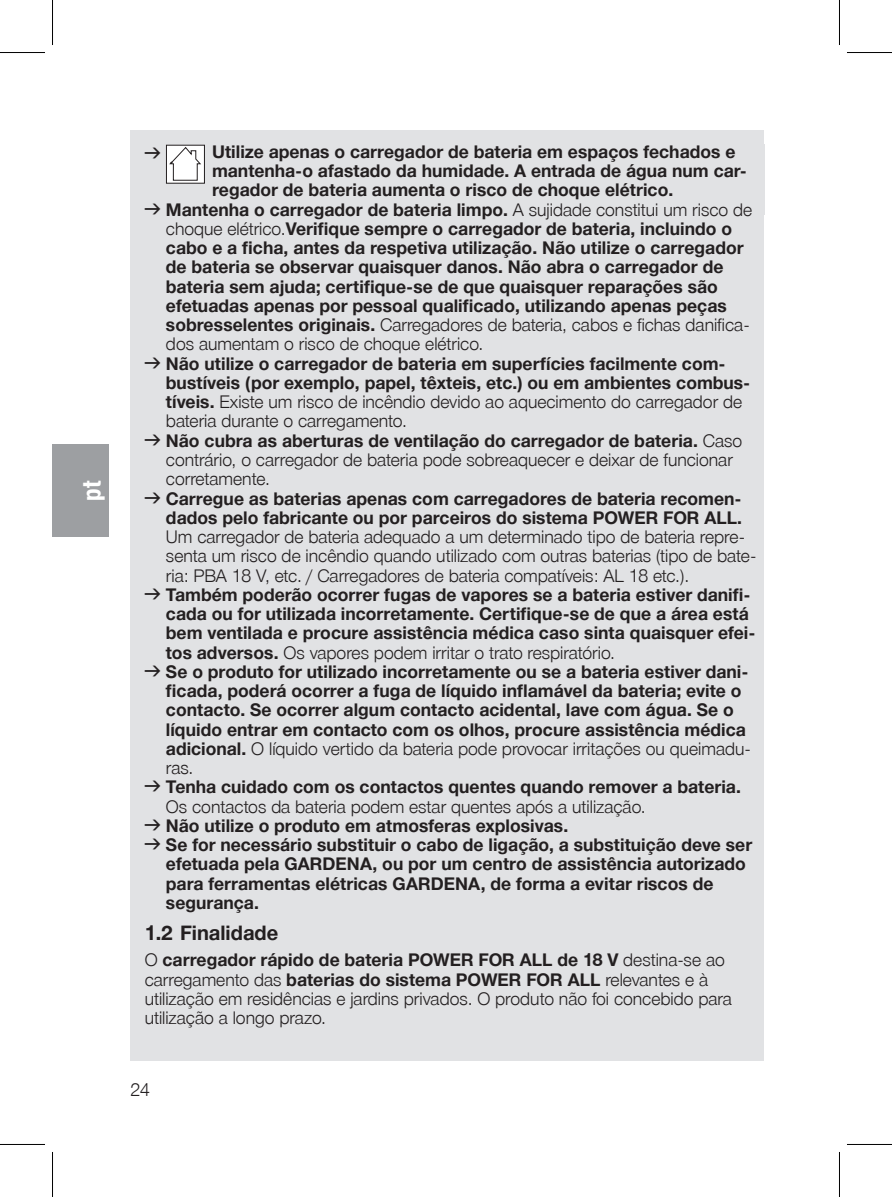
<style>
.page{position:relative;width:892px;height:1197px;background:#fff}
.page>*{position:absolute;margin:0;border:0;box-sizing:border-box;transform-origin:0 0}
.t1{font:700 25px "Gardena Sans Cond";color:#fff}
.t2{font:700 20px "Gardena Sans";color:#231f20}
.table_graphicy_safety{font:700 17.5px/19.2px "Gardena Sans";color:#231f20}
.paragraph_text_safety{font:17.5px/19.2px "Gardena Sans";color:#231f20}
.table_graphicy_safety-2{font:17.5px "Gardena Sans Callouts";color:#231f20}
.s1{font-family:"Gardena Sans Callouts";font-weight:400}
.s2{font-weight:400}
.s3{font-family:"Gardena Sans Callouts"}
.s4{font-weight:700}
</style>
<div class="page">
<div style="left:52px;top:444px;width:57px;height:92px;background:#9d9fa2"></div>
<div style="left:130px;top:130px;width:634px;height:930px;background:#e1e2e4"></div>
<svg style="left:168px;top:147px;width:35px;height:35px"></svg>
<div style="left:166px;top:145px;width:39px;height:39px;border:1px solid #231f20"></div>
<hr style="left:0;top:52px;width:45px;height:1px;background:#000">
<hr style="left:847px;top:52px;width:45px;height:1px;background:#000">
<hr style="left:0;top:1143px;width:45px;height:1px;background:#000">
<hr style="left:847px;top:1143px;width:45px;height:1px;background:#000">
<hr style="left:52px;top:0;width:1px;height:45px;background:#000">
<hr style="left:52px;top:1151px;width:1px;height:45px;background:#000">
<hr style="left:839px;top:0;width:1px;height:45px;background:#000">
<hr style="left:839px;top:1151px;width:1px;height:45px;background:#000">
<h1 class="t1" style="left:74px;top:500px;width:21px;rotate:-90deg">pt</h1>
<p class="table_graphicy_safety-2" style="left:145px;top:145px;width:17px">￫</p>
<p class="table_graphicy_safety" style="left:212px;top:141px;width:536px">Utilize apenas o carregador de bateria em espaços fechados e mantenha-o afastado da humidade. A entrada de água num car&shy;regador de bateria aumenta o risco de choque elétrico.</p>
<p class="table_graphicy_safety" style="left:166px;top:199px;width:588px;text-indent:-21px"><span class="s1">￫</span> Mantenha o carregador de bateria limpo. <span class="s2">A sujidade constitui um risco de choque elétrico.</span>Verifique sempre o carregador de bateria, incluindo o cabo e a ficha, antes da respetiva utilização. Não utilize o carregador de bateria se observar quaisquer danos. Não abra o carregador de bateria sem ajuda; certifique-se de que quaisquer reparações são efetuadas apenas por pessoal qualificado, utilizando apenas peças sobresselentes originais. <span class="s2">Carregadores de bateria, cabos e fichas danifica&shy;dos aumentam o risco de choque elétrico.</span></p>
<p class="table_graphicy_safety" style="left:166px;top:353px;width:586px;text-indent:-21px"><span class="s1">￫</span> Não utilize o carregador de bateria em superfícies facilmente com&shy;bustíveis (por exemplo, papel, têxteis, etc.) ou em ambientes combus&shy;tíveis. <span class="s2">Existe um risco de incêndio devido ao aquecimento do carregador de bateria durante o carregamento.</span></p>
<p class="paragraph_text_safety" style="left:166px;top:430px;width:577px;text-indent:-21px"><span class="s3">￫</span> <span class="s4">Não cubra as aberturas de ventilação do carregador de bateria.</span> Caso contrário, o carregador de bateria pode sobreaquecer e deixar de funcionar corretamente.</p>
<p class="paragraph_text_safety" style="left:166px;top:488px;width:592px;text-indent:-21px"><span class="s3">￫</span> <span class="s4">Carregue as baterias apenas com carregadores de bateria recomen&shy;dados pelo fabricante ou por parceiros do sistema POWER FOR ALL.<br></span>Um carregador de bateria adequado a um determinado tipo de bateria repre&shy;senta um risco de incêndio quando utilizado com outras baterias (tipo de bate&shy;ria: PBA 18 V, etc. / Carregadores de bateria compatíveis: AL 18 etc.).</p>
<p class="table_graphicy_safety" style="left:166px;top:584px;width:591px;text-indent:-21px"><span class="s1">￫</span> Também poderão ocorrer fugas de vapores se a bateria estiver danifi&shy;cada ou for utilizada incorretamente. Certifique-se de que a área está bem ventilada e procure assistência médica caso sinta quaisquer efei&shy;tos adversos. <span class="s2">Os vapores podem irritar o trato respiratório.</span></p>
<p class="table_graphicy_safety" style="left:166px;top:661px;width:586px;text-indent:-21px"><span class="s1">￫</span> Se o produto for utilizado incorretamente ou se a bateria estiver dani&shy;ficada, poderá ocorrer a fuga de líquido inflamável da bateria; evite o contacto. Se ocorrer algum contacto acidental, lave com água. Se o líquido entrar em contacto com os olhos, procure assistência médica adicional. <span class="s2">O líquido vertido da bateria pode provocar irritações ou queimadu&shy;ras.</span></p>
<p class="table_graphicy_safety" style="left:166px;top:776px;width:576px;text-indent:-21px"><span class="s1">￫</span> Tenha cuidado com os contactos quentes quando remover a bateria.<br><span class="s2">Os contactos da bateria podem estar quentes após a utilização.</span></p>
<p class="table_graphicy_safety" style="left:145px;top:815px;width:425px"><span class="s1">￫</span> Não utilize o produto em atmosferas explosivas.</p>
<p class="table_graphicy_safety" style="left:166px;top:834px;width:587px;text-indent:-21px"><span class="s1">￫</span> Se for necessário substituir o cabo de ligação, a substituição deve ser efetuada pela GARDENA, ou por um centro de assistência autorizado para ferramentas elétricas GARDENA, de forma a evitar riscos de segurança.</p>
<p class="t2" style="left:145px;top:918px;width:135px">1.2 Finalidade</p>
<p class="paragraph_text_safety" style="left:145px;top:949px;width:589px">O <span class="s4">carregador rápido de bateria POWER FOR ALL de 18 V</span> destina-se ao carregamento das <span class="s4">baterias do sistema POWER FOR ALL</span> relevantes e à utilização em residências e jardins privados. O produto não foi concebido para utilização a longo prazo.</p>
<p class="paragraph_text_safety" style="left:130px;top:1079px;width:21px">24</p>
</div>
